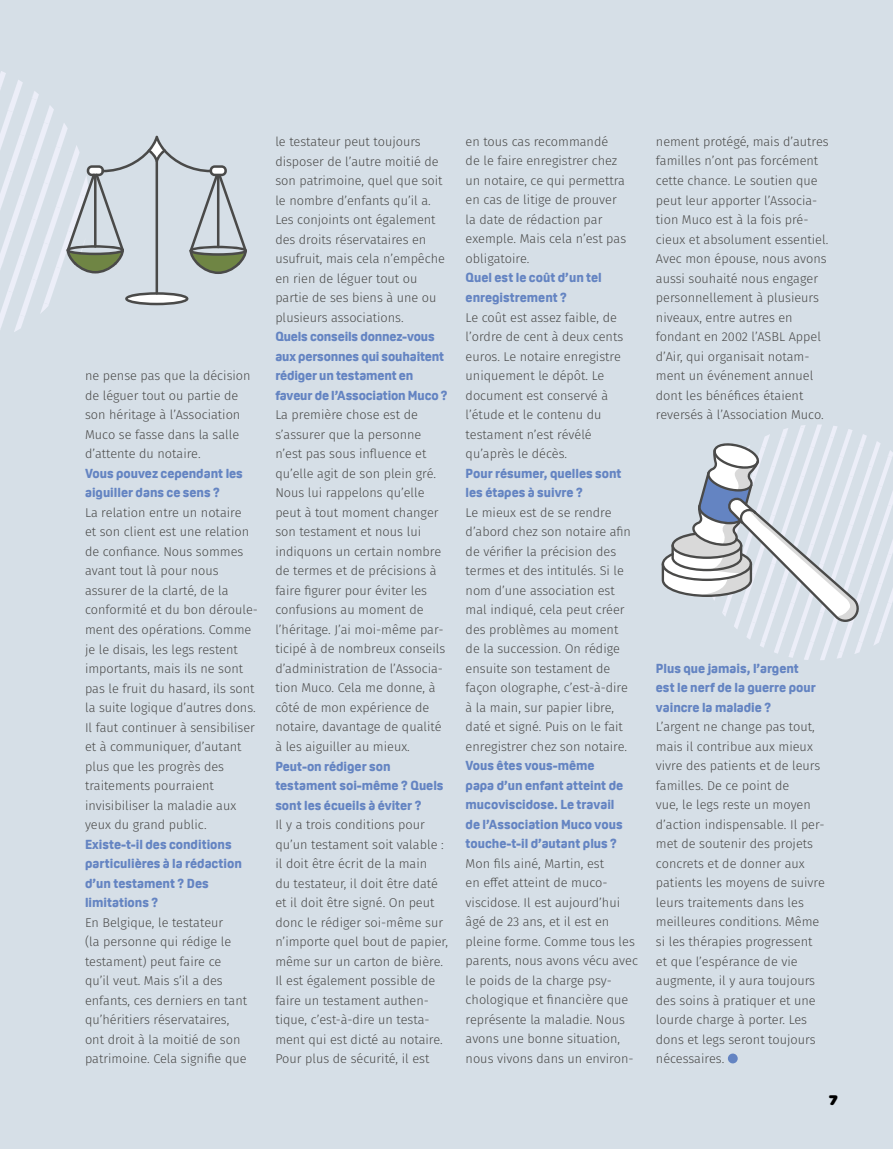
<style>
.page{position:relative;width:893px;height:1149px;background:#fff}
.page>*{position:absolute;margin:0;border:0;box-sizing:border-box;transform-origin:0 0}
.t1{font:900 15px "Omnes";color:#000}
.t2{font:300 12.75px/19.5px "Fira Sans";color:#4a4a49}
.t3{font:800 12.75px/19.5px "Oscine";color:#6484c2}
</style>
<div class="page">
<div style="left:0;top:0;width:893px;height:1148px;background:#d6dfe7"></div>
<svg style="left:662px;top:424px;width:231px;height:236px"></svg>
<svg style="left:0;top:71px;width:247px;height:261px"></svg>
<div style="left:728px;top:1053px;width:10px;height:10px;background:#6484c2;border-radius:50%"></div>
<p class="t2" style="left:85px;top:366px;width:167px">ne pense pas que la décision de léguer tout ou partie de son héritage à l’Association<br>Muco se fasse dans la salle d’attente du notaire.</p>
<p class="t3" style="left:85px;top:463px;width:159px">Vous pouvez cependant les aiguiller dans ce sens ?</p>
<p class="t2" style="left:85px;top:502px;width:174px">La relation entre un notaire<br>et son client est une relation de confiance. Nous sommes avant tout là pour nous assurer de la clarté, de la conformité et du bon déroule&shy;ment des opérations. Comme je le disais, les legs restent importants, mais ils ne sont pas le fruit du hasard, ils sont la suite logique d’autres dons.<br>Il faut continuer à sensibiliser et à communiquer, d’autant plus que les progrès des traitements pourraient invisibiliser la maladie aux yeux du grand public.</p>
<p class="t3" style="left:85px;top:834px;width:158px">Existe-t-il des conditions particulières à la rédaction d’un testament ? Des limitations ?</p>
<p class="t2" style="left:85px;top:912px;width:164px">En Belgique, le testateur<br>(la personne qui rédige le testament) peut faire ce qu’il veut. Mais s’il a des enfants, ces derniers en tant qu’héritiers réservataires, ont droit à la moitié de son patrimoine. Cela signifie que</p>
<p class="t2" style="left:275px;top:132px;width:171px">le testateur peut toujours disposer de l’autre moitié de son patrimoine, quel que soit le nombre d’enfants qu’il a.<br>Les conjoints ont également des droits réservataires en usufruit, mais cela n’empêche en rien de léguer tout ou partie de ses biens à une ou plusieurs associations.</p>
<p class="t3" style="left:275px;top:327px;width:174px">Quels conseils donnez-vous aux personnes qui souhaitent rédiger un testament en faveur de l’Association Muco ?</p>
<p class="t2" style="left:275px;top:405px;width:172px">La première chose est de s’assurer que la personne n’est pas sous influence et qu’elle agit de son plein gré.<br>Nous lui rappelons qu’elle peut à tout moment changer son testament et nous lui indiquons un certain nombre de termes et de précisions à faire figurer pour éviter les confusions au moment de l’héritage. J’ai moi-même par&shy;ticipé à de nombreux conseils d’administration de l’Associa&shy;tion Muco. Cela me donne, à côté de mon expérience de notaire, davantage de qualité à les aiguiller au mieux.</p>
<p class="t3" style="left:275px;top:756px;width:170px">Peut-on rédiger son testament soi-même ? Quels sont les écueils à éviter ?</p>
<p class="t2" style="left:275px;top:814px;width:174px">Il y a trois conditions pour qu’un testament soit valable : il doit être écrit de la main<br>du testateur, il doit être daté et il doit être signé. On peut donc le rédiger soi-même sur n’importe quel bout de papier, même sur un carton de bière.<br>Il est également possible de faire un testament authen&shy;tique, c’est-à-dire un testa&shy;ment qui est dicté au notaire.<br>Pour plus de sécurité, il est</p>
<p class="t2" style="left:466px;top:131px;width:162px">en tous cas recommandé<br>de le faire enregistrer chez un notaire, ce qui permettra en cas de litige de prouver la date de rédaction par exemple. Mais cela n’est pas obligatoire.</p>
<p class="t3" style="left:466px;top:268px;width:138px">Quel est le coût d’un tel enregistrement ?</p>
<p class="t2" style="left:466px;top:307px;width:159px">Le coût est assez faible, de l’ordre de cent à deux cents euros. Le notaire enregistre uniquement le dépôt. Le document est conservé à l’étude et le contenu du testament n’est révélé qu’après le décès.</p>
<p class="t3" style="left:466px;top:463px;width:158px">Pour résumer, quelles sont les étapes à suivre ?</p>
<p class="t2" style="left:466px;top:502px;width:167px">Le mieux est de se rendre d’abord chez son notaire afin de vérifier la précision des termes et des intitulés. Si le nom d’une association est mal indiqué, cela peut créer des problèmes au moment de la succession. On rédige ensuite son testament de façon olographe, c’est-à-dire à la main, sur papier libre, daté et signé. Puis on le fait enregistrer chez son notaire.</p>
<p class="t3" style="left:466px;top:755px;width:159px">Vous êtes vous-même papa d’un enfant atteint de mucoviscidose. Le travail de l’Association Muco vous touche-t-il d’autant plus ?</p>
<p class="t2" style="left:466px;top:853px;width:174px">Mon fils ainé, Martin, est<br>en effet atteint de muco&shy;viscidose. Il est aujourd’hui âgé de 23 ans, et il est en pleine forme. Comme tous les parents, nous avons vécu avec le poids de la charge psy&shy;chologique et financière que représente la maladie. Nous avons une bonne situation, nous vivons dans un environ-</p>
<p class="t2" style="left:656px;top:132px;width:174px">nement protégé, mais d’autres familles n’ont pas forcément cette chance. Le soutien que peut leur apporter l’Associa&shy;tion Muco est à la fois pré&shy;cieux et absolument essentiel.<br>Avec mon épouse, nous avons aussi souhaité nous engager personnellement à plusieurs niveaux, entre autres en fondant en 2002 l’ASBL Appel d’Air, qui organisait notam&shy;ment un événement annuel dont les bénéfices étaient reversés à l’Association Muco.</p>
<p class="t3" style="left:656px;top:658px;width:161px">Plus que jamais, l’argent est le nerf de la guerre pour vaincre la maladie ?</p>
<p class="t2" style="left:656px;top:716px;width:171px">L’argent ne change pas tout, mais il contribue aux mieux vivre des patients et de leurs familles. De ce point de<br>vue, le legs reste un moyen d’action indispensable. Il per&shy;met de soutenir des projets concrets et de donner aux patients les moyens de suivre leurs traitements dans les meilleures conditions. Même si les thérapies progressent et que l’espérance de vie augmente, il y aura toujours des soins à pratiquer et une lourde charge à porter. Les dons et legs seront toujours nécessaires.</p>
<p class="t1" style="left:829px;top:1088px;width:10px">7</p>
</div>
